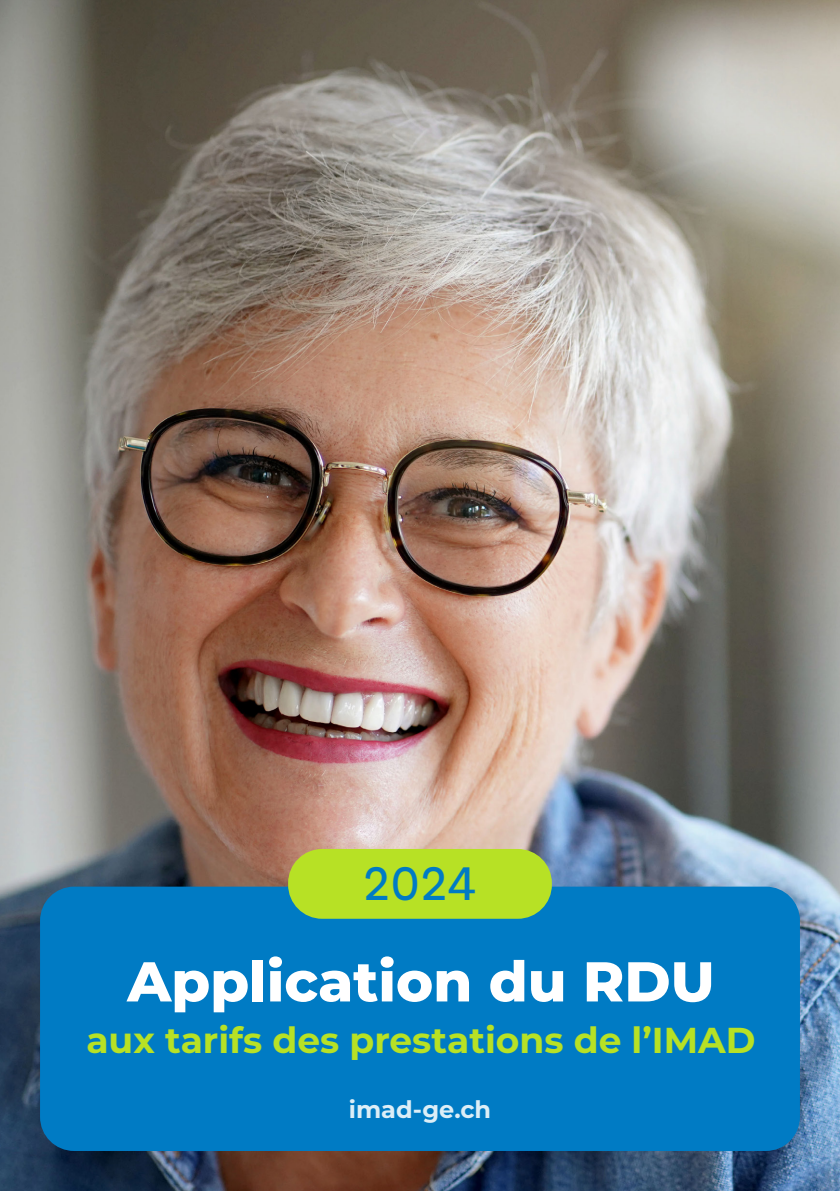
<style>
.page{position:relative;width:840px;height:1191px;background:#fff}
.page>*{position:absolute;margin:0;border:0;box-sizing:border-box;transform-origin:0 0}
.t1{font:100 56px "Montserrat";color:#fff}
.t2{font:800 56px "Montserrat";color:#fff}
.t3{font:48px "Pluto Cond";color:#007bc4}
.t4{font:700 36px "Montserrat";color:#b7e125}
.t5{font:300 32px "Pluto";color:#b7d435}
.t6{font:700 24px "Montserrat";color:#dceef7}
</style>
<div class="page">
<img style="left:0;top:0;width:839px;height:1191px">
<div style="left:40px;top:886px;width:759px;height:265px;background:#007bc4;border-radius:34px"></div>
<div style="left:288px;top:849px;width:263px;height:69px;background:#b7e125;border-radius:34px"></div>
<p class="t3" style="left:363px;top:856px;width:115px">2024</p>
<p class="t2" style="left:127px;top:940px;width:588px">Application du RDU</p>
<p class="t4" style="left:86px;top:1014px;width:670px">aux tarifs des prestations de l’IMAD</p>
<p class="t6" style="left:348px;top:1092px;width:144px">imad-ge.ch</p>
<p class="t1" style="left:99px;top:948px;width:644px">Tarifs des prestations</p>
<p class="t5" style="left:98px;top:1014px;width:86px">2023</p>
</div>
